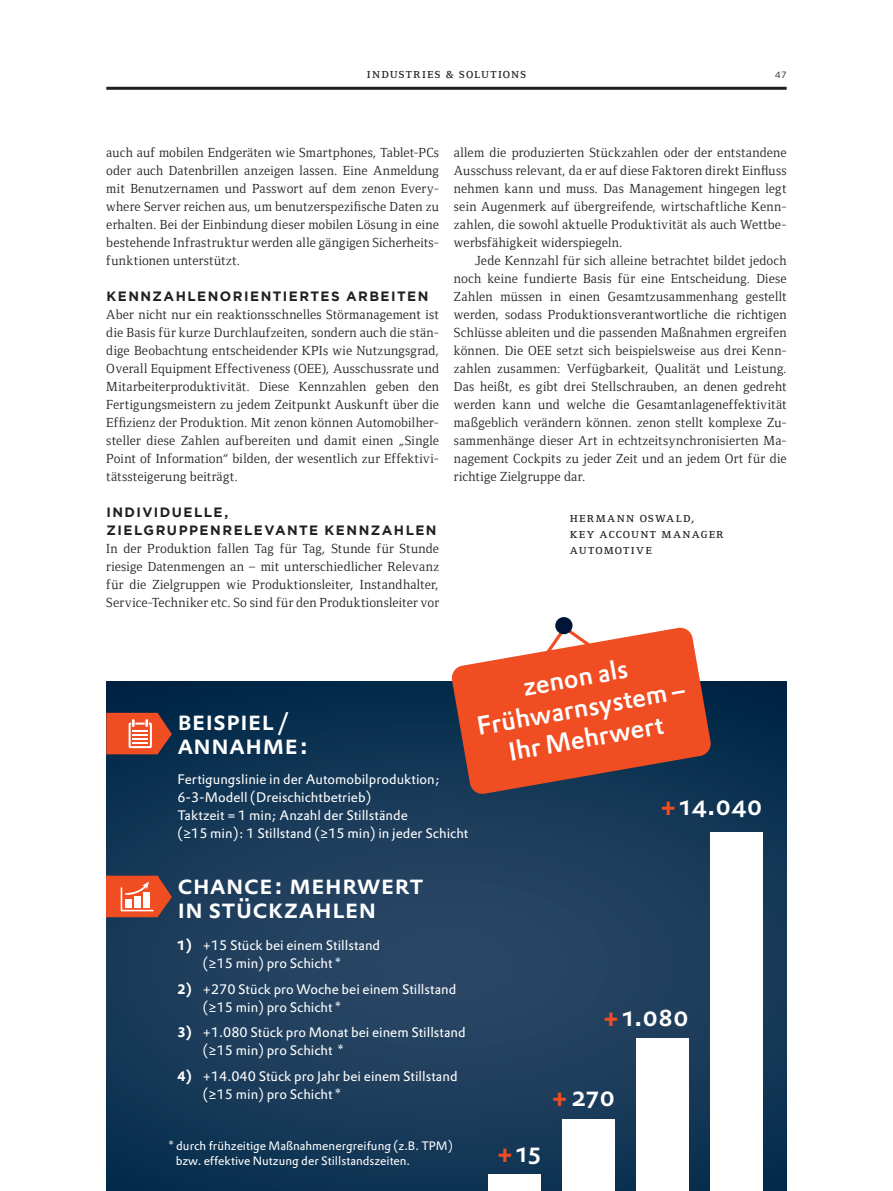
<style>
.page{position:relative;width:893px;height:1191px;background:#fff}
.page>*{position:absolute;margin:0;border:0;box-sizing:border-box;transform-origin:0 0}
.t1{font:500 27px/24px "DTL Prokyon TOT Caps";color:#fff}
.t2{font:500 25.65px/30.8px "DTL Prokyon TOT";color:#fff;text-align:center}
.Copy_no_indent{font:13.5px/18px "Foundry Form Serif";letter-spacing:.015em;color:#231f20;text-align:justify}
.Copy_with_indent{font:13.5px/18px "Foundry Form Serif";letter-spacing:.015em;color:#231f20;text-align:justify}
.t3{font:13.5px/18px "DTL Prokyon TOT";color:#fff}
.Headlines_Bold_in_Co{font:700 13.5px/18px "Gotham";letter-spacing:.11em;color:#231f20}
.Autor{font:13.5px/16.2px "Foundry Form Serif Medium SC";letter-spacing:.09em;color:#231f20}
.t4{font:12px/14.4px "DTL Prokyon TOT";color:#fff}
.Pagina{font:9px "Gotham";color:#231f20}
.s1{font-size:21px}
.s2{font-weight:700}
.s3{font-weight:700;color:#f04d22}
</style>
<div class="page">
<svg style="left:106px;top:681px;width:681px;height:510px;background:#193a58"></svg>
<svg style="left:451px;top:627px;width:261px;height:168px;background:#d05f45"></svg>
<div style="left:555px;top:617px;width:18px;height:17px;background:#001537;border-radius:50%"></div>
<div style="left:488px;top:1175px;width:53px;height:16px;background:#fff"></div>
<div style="left:562px;top:1119px;width:53px;height:72px;background:#fff"></div>
<div style="left:636px;top:1038px;width:53px;height:153px;background:#fff"></div>
<div style="left:710px;top:832px;width:53px;height:359px;background:#fff"></div>
<svg style="left:106px;top:713px;width:66px;height:41px;background:#d65e41"></svg>
<svg style="left:106px;top:875px;width:66px;height:42px;background:#d76448"></svg>
<hr style="left:106px;top:87px;width:681px;height:3px;background:#231f20">
<p class="Autor" style="left:367px;top:65px;width:161px">industries &amp; solutions</p>
<p class="Pagina" style="left:775px;top:69px;width:13px">47</p>
<p class="Copy_no_indent" style="left:106px;top:143px;width:334px">auch auf mobilen Endgeräten wie Smartphones, Tablet-PCs oder auch Datenbrillen anzeigen lassen. Eine Anmeldung mit Benutzernamen und Passwort auf dem zenon Every&shy;where Server reichen aus, um benutzerspezifische Daten zu erhalten. Bei der Einbindung dieser mobilen Lösung in eine bestehende Infrastruktur werden alle gängigen Sicherheits&shy;funktionen unterstützt.</p>
<p class="Headlines_Bold_in_Co" style="left:106px;top:287px;width:323px">KENNZAHLENORIENTIERTES ARBEITEN</p>
<p class="Copy_no_indent" style="left:106px;top:305px;width:334px">Aber nicht nur ein reaktionsschnelles Störmanagement ist die Basis für kurze Durchlaufzeiten, sondern auch die stän&shy;dige Beobachtung entscheidender KPIs wie Nutzungsgrad, Overall Equipment Effectiveness (OEE), Ausschussrate und Mitarbeiterproduktivität. Diese Kennzahlen geben den Fertigungsmeistern zu jedem Zeitpunkt Auskunft über die Effizienz der Produktion. Mit zenon können Automobilher&shy;steller diese Zahlen aufbereiten und damit einen „Single Point of Information“ bilden, der wesentlich zur Effektivi&shy;tätssteigerung beiträgt.</p>
<p class="Headlines_Bold_in_Co" style="left:106px;top:503px;width:332px">INDIVIDUELLE,<br>ZIELGRUPPENRELEVANTE KENNZAHLEN</p>
<p class="Copy_no_indent" style="left:106px;top:539px;width:334px">In der Produktion fallen Tag für Tag, Stunde für Stunde riesige Datenmengen an – mit unterschiedlicher Relevanz für die Zielgruppen wie Produktionsleiter, Instandhalter, Service-Techniker etc. So sind für den Produktionsleiter vor</p>
<p class="Copy_no_indent" style="left:454px;top:143px;width:334px">allem die produzierten Stückzahlen oder der entstandene Ausschuss relevant, da er auf diese Faktoren direkt Einfluss nehmen kann und muss. Das Management hingegen legt sein Augenmerk auf übergreifende, wirtschaftliche Kenn&shy;zahlen, die sowohl aktuelle Produktivität als auch Wettbe&shy;werbsfähigkeit widerspiegeln.</p>
<p class="Copy_with_indent" style="left:454px;top:251px;width:334px;text-indent:21px">Jede Kennzahl für sich alleine betrachtet bildet jedoch noch keine fundierte Basis für eine Entscheidung. Diese Zahlen müssen in einen Gesamtzusammenhang gestellt werden, sodass Produktionsverantwortliche die richtigen Schlüsse ableiten und die passenden Maßnahmen ergreifen können. Die OEE setzt sich beispielsweise aus drei Kenn&shy;zahlen zusammen: Verfügbarkeit, Qualität und Leistung.<br>Das heißt, es gibt drei Stellschrauben, an denen gedreht werden kann und welche die Gesamtanlageneffektivität maßgeblich verändern können. zenon stellt komplexe Zu&shy;sammenhänge dieser Art in echtzeitsynchronisierten Ma&shy;nagement Cockpits zu jeder Zeit und an jedem Ort für die richtige Zielgruppe dar.</p>
<p class="Autor" style="left:570px;top:509px;width:155px">hermann oswald,<br>key account manager</p>
<p class="Autor" style="left:570px;top:541px;width:84px">automotive</p>
<p class="t1" style="left:177px;top:708px;width:133px">beispiel<span class="s1">/ </span>annahme:</p>
<p class="t2" style="left:469px;top:680px;width:212px;rotate:-10deg">zenon als<br>Frühwarnsystem –<br>Ihr Mehrwert</p>
<p class="t3" style="left:177px;top:770px;width:293px">Fertigungslinie in der Automobilproduktion; 6-3-Modell (Dreischichtbetrieb)<br>Taktzeit = 1 min; Anzahl der Stillstände<br>(≥15 min): 1 Stillstand (≥15 min) in jeder Schicht</p>
<p class="t1" style="left:177px;top:872px;width:248px">chance: mehrwert in stückzahlen</p>
<p class="t3" style="left:203px;top:936px;width:179px;text-indent:-26px"><span class="s2">1)</span> +15 Stück bei einem Stillstand (≥15 min) pro Schicht <sup>*</sup></p>
<p class="t3" style="left:203px;top:980px;width:255px;text-indent:-26px"><span class="s2">2)</span> +270 Stück pro Woche bei einem Stillstand (≥15 min) pro Schicht <sup>*</sup></p>
<p class="t3" style="left:203px;top:1023px;width:264px;text-indent:-26px"><span class="s2">3)</span> +1.080 Stück pro Monat bei einem Stillstand (≥15 min) pro Schicht <sup>*</sup></p>
<p class="t3" style="left:203px;top:1067px;width:256px;text-indent:-26px"><span class="s2">4)</span> +14.040 Stück pro Jahr bei einem Stillstand (≥15 min) pro Schicht <sup>*</sup></p>
<p class="t4" style="left:176px;top:1138px;width:278px;text-indent:-8px"><sup>*</sup> durch frühzeitige Maßnahmenergreifung (z.B. TPM) bzw. effektive Nutzung der Stillstandszeiten.</p>
<p class="t1" style="left:660px;top:793px;width:104px"><span class="s3">+</span>14.040</p>
<p class="t1" style="left:603px;top:1003px;width:87px"><span class="s3">+</span>1.080</p>
<p class="t1" style="left:552px;top:1084px;width:65px"><span class="s3">+</span>270</p>
<p class="t1" style="left:497px;top:1140px;width:46px"><span class="s3">+</span>15</p>
</div>
